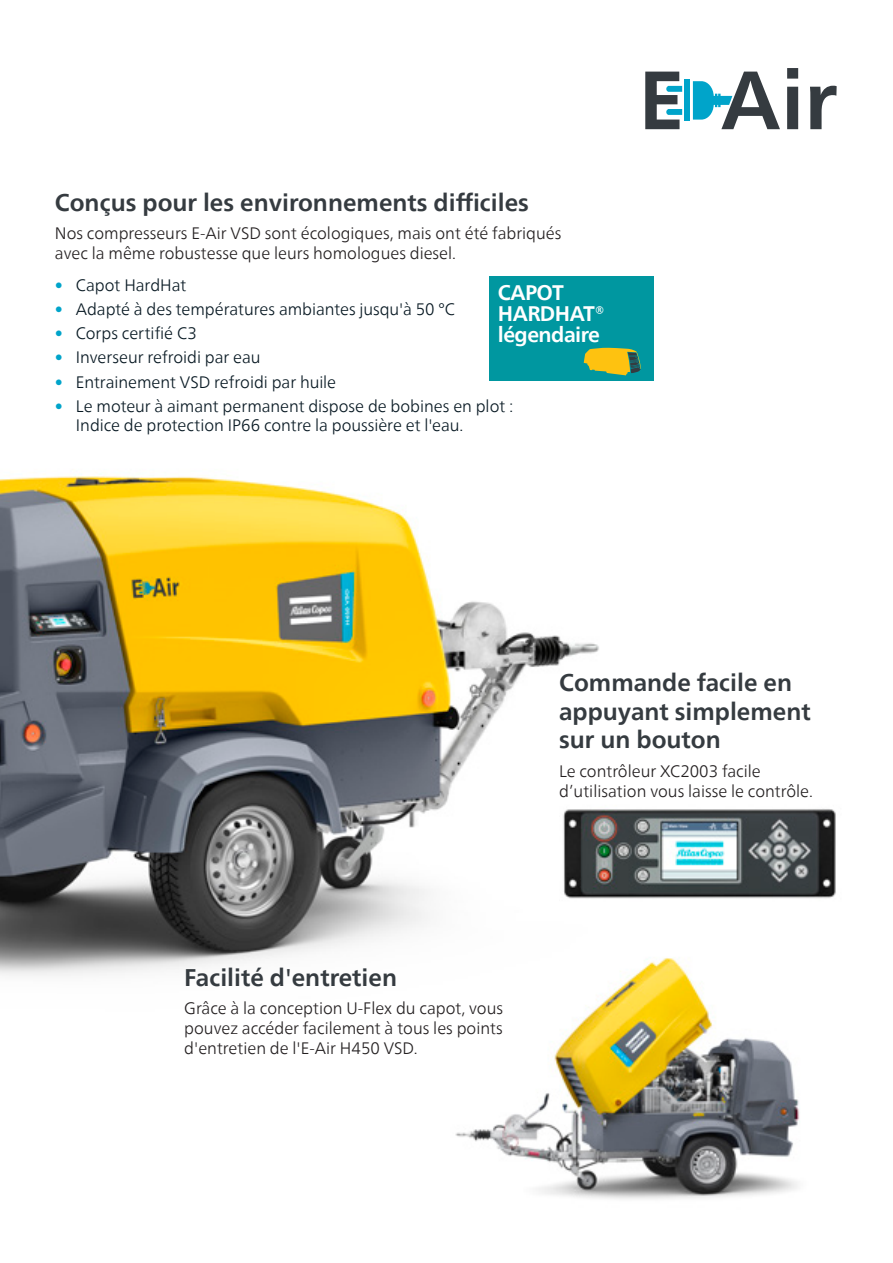
<style>
.page{position:relative;width:893px;height:1263px;background:#fff}
.page>*{position:absolute;margin:0;border:0;box-sizing:border-box;transform-origin:0 0}
.t1{font:700 24px/28.8px "Neue Frutiger World";color:#353b40}
.t2{font:700 21px/20.7px "Neue Frutiger World";letter-spacing:-.025em;color:#fff}
.t3{font:300 16.5px/19.8px "Neue Frutiger World";color:#231f20}
.t4{font:300 16.5px/19.8px "Neue Frutiger World";letter-spacing:-.005em;color:#071822}
.s1{color:#00a4ca}
</style>
<div class="page">
<img style="left:0;top:475px;width:599px;height:501px">
<div style="left:489px;top:276px;width:165px;height:105px;background:#0097a0"></div>
<svg style="left:584px;top:348px;width:57px;height:27px"></svg>
<div style="left:684px;top:79px;width:6px;height:42px;background:#00a4ca"></div>
<svg style="left:645px;top:72px;width:37px;height:57px"></svg>
<svg style="left:693px;top:68px;width:144px;height:61px"></svg>
<img style="left:559px;top:794px;width:277px;height:118px">
<img style="left:440px;top:945px;width:360px;height:254px">
<h1 class="t1" style="left:55px;top:187px;width:476px">Conçus pour les environnements difficiles</h1>
<p class="t3" style="left:55px;top:223px;width:508px">Nos compresseurs E-Air VSD sont écologiques, mais ont été fabriqués avec la même robustesse que leurs homologues diesel.</p>
<p class="t4" style="left:55px;top:276px;width:133px"><span class="s1">•</span> Capot HardHat</p>
<p class="t4" style="left:55px;top:300px;width:402px"><span class="s1">•</span> Adapté à des températures ambiantes jusqu'à 50 °C</p>
<p class="t4" style="left:55px;top:324px;width:143px"><span class="s1">•</span> Corps certifié C3</p>
<p class="t4" style="left:55px;top:348px;width:207px"><span class="s1">•</span> Inverseur refroidi par eau</p>
<p class="t4" style="left:55px;top:372px;width:283px"><span class="s1">•</span> Entrainement VSD refroidi par huile</p>
<p class="t4" style="left:76px;top:396px;width:439px;text-indent:-21px"><span class="s1">•</span> Le moteur à aimant permanent dispose de bobines en plot :<br>Indice de protection IP66 contre la poussière et l'eau.</p>
<p class="t2" style="left:498px;top:282px;width:109px">CAPOT<br>HARDHAT® légendaire</p>
<h1 class="t1" style="left:559px;top:668px;width:253px">Commande facile en appuyant simplement sur un bouton</h1>
<p class="t3" style="left:559px;top:761px;width:255px">Le contrôleur XC2003 facile d’utilisation vous laisse le contrôle.</p>
<h1 class="t1" style="left:184px;top:963px;width:214px">Facilité d'entretien</h1>
<p class="t3" style="left:184px;top:999px;width:320px;text-align:justify">Grâce à la conception U-Flex du capot, vous pouvez accéder facilement à tous les points d'entretien de l'E-Air H450 VSD.</p>
</div>
